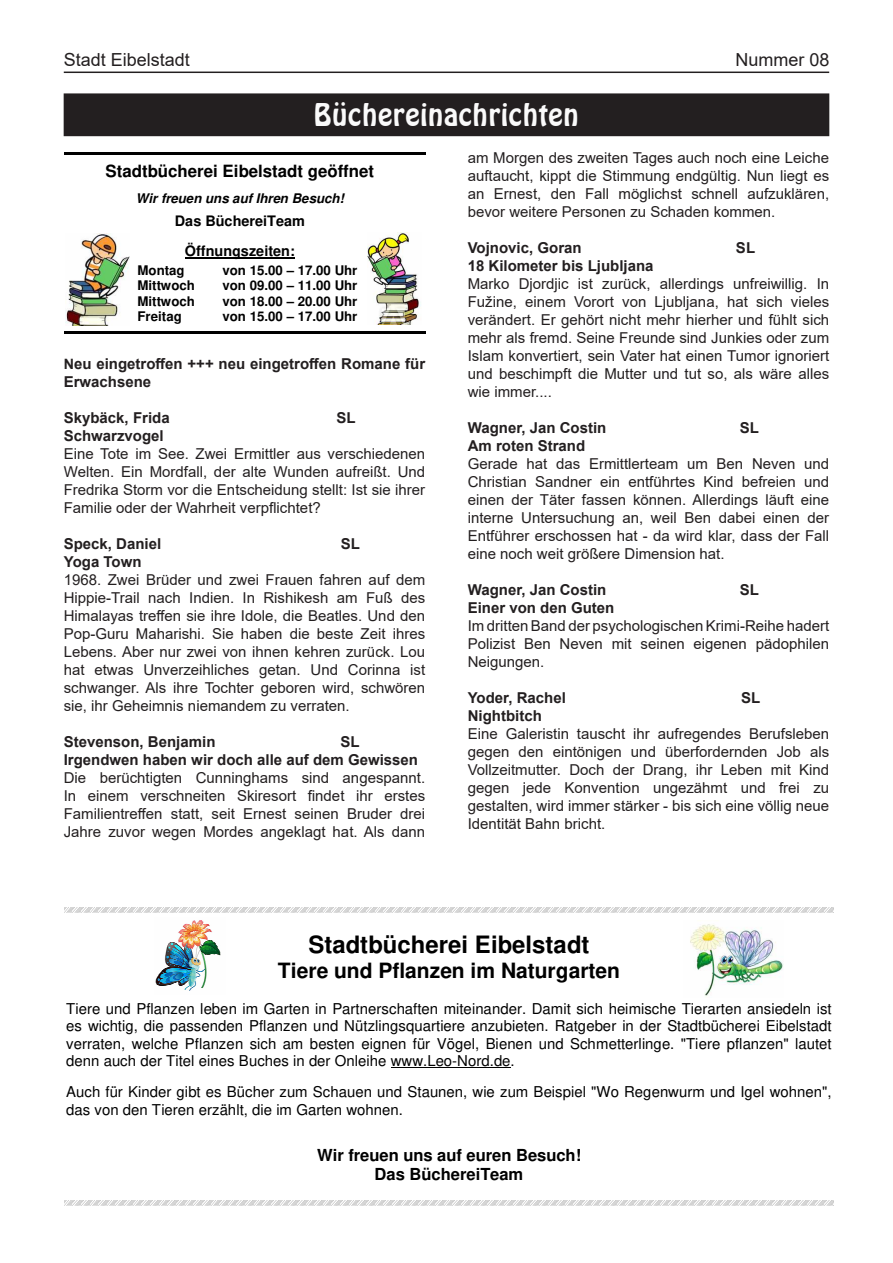
<style>
.page{position:relative;width:893px;height:1263px;background:#fff}
.page>*{position:absolute;margin:0;border:0;box-sizing:border-box;transform-origin:0 0}
.t1{font:30px "Hobo BT";color:#fafafa}
.t2{font:700 24px "Helvetica";color:#000}
.t3{font:700 21px "Helvetica";color:#000}
.t4{font:18px "Arial";color:#231f20}
.t5{font:700 16.95px "Helvetica";color:#000}
.t6{font:700 16.5px/19px "Helvetica";color:#000;text-align:center}
.t7{font:15px/18px "Arial";color:#231f20;text-align:justify}
.t8{font:15px/17.4px "Helvetica";color:#000;text-align:justify}
.t9{font:700 15px/18px "Arial";color:#231f20}
.t10{font:700 14.4px/29.4px "Helvetica";color:#000;text-align:center}
.t11{font:700 13.35px "Helvetica";color:#000}
.t12{font:italic 700 13.35px "Helvetica";color:#000}
.s1{font-size:14.25px}
</style>
<div class="page">
<hr style="left:64px;top:72px;width:765px;height:1px;background:#231f20">
<div style="left:64px;top:94px;width:765px;height:42px;background:#231f20"></div>
<hr style="left:64px;top:152px;width:361px;height:1px;background:#000">
<hr style="left:64px;top:153px;width:361px;height:1px;background:#000">
<hr style="left:64px;top:154px;width:361px;height:1px;background:#000">
<hr style="left:185px;top:257px;width:110px;height:2px;background:#000">
<hr style="left:64px;top:333px;width:361px;height:1px;background:#000">
<hr style="left:64px;top:332px;width:361px;height:1px;background:#000">
<hr style="left:64px;top:331px;width:361px;height:1px;background:#000">
<img style="left:368px;top:232px;width:53px;height:92px">
<img style="left:66px;top:233px;width:64px;height:92px">
<svg style="left:64px;top:908px;width:770px;height:4px"></svg>
<hr style="left:391px;top:1067px;width:120px;height:1px;background:#000">
<svg style="left:64px;top:1201px;width:770px;height:4px"></svg>
<img style="left:690px;top:924px;width:93px;height:72px">
<img style="left:155px;top:920px;width:66px;height:71px">
<p class="t4" style="left:64px;top:48px;width:128px">Stadt Eibelstadt</p>
<p class="t4" style="left:735px;top:48px;width:96px">Nummer 08</p>
<h1 class="t1" style="left:314px;top:97px;width:267px">Büchereinachrichten</h1>
<p class="t5" style="left:106px;top:162px;width:270px">Stadtbücherei Eibelstadt geöffnet</p>
<p class="t12" style="left:136px;top:191px;width:210px">Wir freuen uns auf Ihren Besuch!</p>
<p class="t10" style="left:175px;top:206px;width:131px">Das BüchereiTeam<br>Öffnungszeiten:</p>
<p class="t11" style="left:137px;top:263px;width:49px">Montag</p>
<p class="t11" style="left:223px;top:263px;width:136px">von 15.00 – 17.00 Uhr</p>
<p class="t11" style="left:137px;top:278px;width:59px">Mittwoch</p>
<p class="t11" style="left:223px;top:278px;width:136px">von 09.00 – 11.00 Uhr</p>
<p class="t11" style="left:137px;top:293px;width:59px">Mittwoch</p>
<p class="t11" style="left:223px;top:293px;width:136px">von 18.00 – 20.00 Uhr</p>
<p class="t11" style="left:137px;top:309px;width:46px">Freitag</p>
<p class="t11" style="left:223px;top:309px;width:136px">von 15.00 – 17.00 Uhr</p>
<p class="t9" style="left:64px;top:355px;width:363px"><span class="s1">N</span>eu eingetroffen +++ neu eingetroffen Romane für<br>Erwachsene</p>
<p class="t9" style="left:64px;top:409px;width:107px">Skybäck, Frida</p>
<p class="t9" style="left:336px;top:409px;width:21px">SL</p>
<p class="t9" style="left:64px;top:427px;width:102px">Schwarzvogel</p>
<p class="t7" style="left:64px;top:445px;width:363px">Eine Tote im See. Zwei Ermittler aus verschiedenen Welten. Ein Mordfall, der alte Wunden aufreißt. Und Fredrika Storm vor die Entscheidung stellt: Ist sie ihrer Familie oder der Wahrheit verpflichtet?</p>
<p class="t9" style="left:64px;top:535px;width:99px">Speck, Daniel</p>
<p class="t9" style="left:341px;top:535px;width:21px">SL</p>
<p class="t9" style="left:64px;top:553px;width:79px">Yoga Town</p>
<p class="t7" style="left:64px;top:571px;width:363px">1968. Zwei Brüder und zwei Frauen fahren auf dem Hippie-Trail nach Indien. In Rishikesh am Fuß des Himalayas treffen sie ihre Idole, die Beatles. Und den Pop-Guru Maharishi. Sie haben die beste Zeit ihres Lebens. Aber nur zwei von ihnen kehren zurück. Lou hat etwas Unverzeihliches getan. Und Corinna ist schwanger. Als ihre Tochter geboren wird, schwören sie, ihr Geheimnis niemandem zu verraten.</p>
<p class="t9" style="left:64px;top:733px;width:153px">Stevenson, Benjamin</p>
<p class="t7" style="left:468px;top:149px;width:363px">am Morgen des zweiten Tages auch noch eine Leiche auftaucht, kippt die Stimmung endgültig. Nun liegt es an Ernest, den Fall möglichst schnell aufzuklären, bevor weitere Personen zu Schaden kommen.</p>
<p class="t9" style="left:468px;top:239px;width:115px">Vojnovic, Goran</p>
<p class="t9" style="left:736px;top:239px;width:21px">SL</p>
<p class="t9" style="left:468px;top:257px;width:187px">18 Kilometer bis Ljubljana</p>
<p class="t7" style="left:468px;top:275px;width:363px">Marko Djordjic ist zurück, allerdings unfreiwillig. In Fužine, einem Vorort von Ljubljana, hat sich vieles verändert. Er gehört nicht mehr hierher und fühlt sich mehr als fremd. Seine Freunde sind Junkies oder zum Islam konvertiert, sein Vater hat einen Tumor ignoriert und beschimpft die Mutter und tut so, als wäre alles wie immer....</p>
<p class="t9" style="left:468px;top:419px;width:140px">Wagner, Jan Costin</p>
<p class="t9" style="left:740px;top:419px;width:21px">SL</p>
<p class="t9" style="left:468px;top:437px;width:119px">Am roten Strand</p>
<p class="t7" style="left:468px;top:455px;width:363px">Gerade hat das Ermittlerteam um Ben Neven und Christian Sandner ein entführtes Kind befreien und einen der Täter fassen können. Allerdings läuft eine interne Untersuchung an, weil Ben dabei einen der Entführer erschossen hat - da wird klar, dass der Fall eine noch weit größere Dimension hat.</p>
<p class="t9" style="left:468px;top:581px;width:140px">Wagner, Jan Costin</p>
<p class="t9" style="left:740px;top:581px;width:21px">SL</p>
<p class="t9" style="left:468px;top:599px;width:148px">Einer von den Guten</p>
<p class="t7" style="left:468px;top:617px;width:363px">Im dritten Band der psychologischen Krimi-Reihe hadert Polizist Ben Neven mit seinen eigenen pädophilen Neigungen.</p>
<p class="t9" style="left:468px;top:689px;width:100px">Yoder, Rachel</p>
<p class="t9" style="left:741px;top:689px;width:21px">SL</p>
<p class="t9" style="left:468px;top:707px;width:76px">Nightbitch</p>
<p class="t7" style="left:468px;top:725px;width:363px">Eine Galeristin tauscht ihr aufregendes Berufsleben gegen den eintönigen und überfordernden Job als Vollzeitmutter. Doch der Drang, ihr Leben mit Kind gegen jede Konvention ungezähmt und frei zu gestalten, wird immer stärker - bis sich eine völlig neue Identität Bahn bricht.</p>
<p class="t9" style="left:64px;top:733px;width:356px;text-indent:277px">SL<br>Irgendwen haben wir doch alle auf dem Gewissen</p>
<p class="t7" style="left:64px;top:769px;width:363px">Die berüchtigten Cunninghams sind angespannt.<br>In einem verschneiten Skiresort findet ihr erstes Familientreffen statt, seit Ernest seinen Bruder drei Jahre zuvor wegen Mordes angeklagt hat. Als dann</p>
<h2 class="t2" style="left:308px;top:935px;width:283px">Stadtbücherei Eibelstadt</h2>
<h3 class="t3" style="left:278px;top:962px;width:344px">Tiere und Pflanzen im Naturgarten</h3>
<p class="t8" style="left:66px;top:1001px;width:767px">Tiere und Pflanzen leben im Garten in Partnerschaften miteinander. Damit sich heimische Tierarten ansiedeln ist es wichtig, die passenden Pflanzen und Nützlingsquartiere anzubieten. Ratgeber in der Stadtbücherei Eibelstadt verraten, welche Pflanzen sich am besten eignen für Vögel, Bienen und Schmetterlinge. "Tiere pflanzen" lautet denn auch der Titel eines Buches in der Onleihe www.Leo-Nord.de.</p>
<p class="t8" style="left:66px;top:1084px;width:767px">Auch für Kinder gibt es Bücher zum Schauen und Staunen, wie zum Beispiel "Wo Regenwurm und Igel wohnen", das von den Tieren erzählt, die im Garten wohnen.</p>
<p class="t6" style="left:317px;top:1147px;width:266px">Wir freuen uns auf euren Besuch!<br>Das BüchereiTeam</p>
</div>
